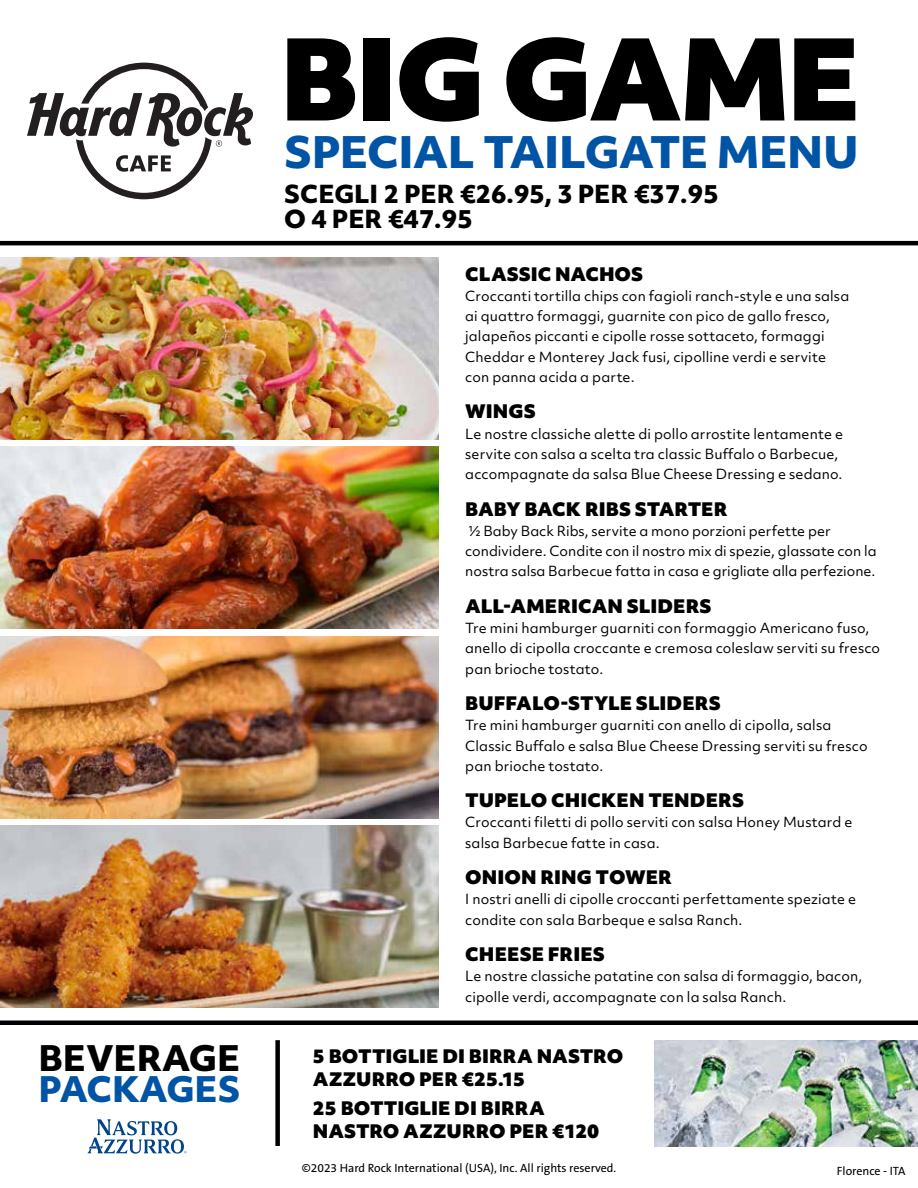
<style>
.page{position:relative;width:918px;height:1188px;background:#fff}
.page>*{position:absolute;margin:0;border:0;box-sizing:border-box;transform-origin:0 0}
.t1{font:900 108px "Objektiv Mk 2";letter-spacing:-.025em;color:#000}
.t2{font:800 42px "Objektiv Mk 2";letter-spacing:-.015em;color:#0054a6}
.t3{font:800 34.05px "Objektiv Mk 2";color:#000}
.t4{font:800 34.05px "Objektiv Mk 2";letter-spacing:-.025em;color:#0054a6}
.t5{font:800 24px/25.5px "Objektiv Mk 2";color:#000}
.t6{font:900 18px/22.5px "Objektiv Mk 2";color:#000}
.t7{font:13.5px/20.2px "Objektiv Mk 2";letter-spacing:.01em;color:#000}
.t8{font:12px "The Sans B5 Plain";color:#000}
</style>
<div class="page">
<img style="left:0;top:257px;width:439px;height:182px">
<img style="left:0;top:446px;width:439px;height:183px">
<img style="left:0;top:636px;width:439px;height:182px">
<img style="left:0;top:826px;width:439px;height:182px">
<hr style="left:0;top:1021px;width:918px;height:4px;background:#000">
<hr style="left:0;top:241px;width:918px;height:4px;background:#000">
<svg style="left:27px;top:63px;width:226px;height:136px"></svg>
<img style="left:654px;top:1041px;width:264px;height:105px">
<div style="left:275px;top:1040px;width:5px;height:106px;background:#000"></div>
<svg style="left:88px;top:1119px;width:98px;height:35px"></svg>
<h3 class="t3" style="left:38px;top:1033px;width:203px">BEVERAGE</h3>
<h3 class="t4" style="left:38px;top:1065px;width:204px">PACKAGES</h3>
<h1 class="t1" style="left:280px;top:1px;width:582px">BIG GAME</h1>
<h2 class="t2" style="left:284px;top:122px;width:576px">SPECIAL TAILGATE MENU</h2>
<h3 class="t5" style="left:284px;top:180px;width:436px">SCEGLI 2 PER €26.95, 3 PER €37.95<br>O 4 PER €47.95</h3>
<h3 class="t6" style="left:465px;top:262px;width:179px">CLASSIC NACHOS</h3>
<p class="t7" style="left:465px;top:286px;width:386px">Croccanti tortilla chips con fagioli ranch-style e una salsa ai quattro formaggi, guarnite con pico de gallo fresco, jalapeños piccanti e cipolle rosse sottaceto, formaggi Cheddar e Monterey Jack fusi, cipolline verdi e servite con panna acida a parte.</p>
<h3 class="t6" style="left:465px;top:400px;width:72px">WINGS</h3>
<p class="t7" style="left:465px;top:423px;width:379px">Le nostre classiche alette di pollo arrostite lentamente e servite con salsa a scelta tra classic Buffalo o Barbecue, accompagnate da salsa Blue Cheese Dressing e sedano.</p>
<h3 class="t6" style="left:465px;top:497px;width:264px">BABY BACK RIBS STARTER</h3>
<p class="t7" style="left:465px;top:521px;width:413px">½ Baby Back Ribs, servite a mono porzioni perfette per condividere. Condite con il nostro mix di spezie, glassate con la nostra salsa Barbecue fatta in casa e grigliate alla perfezione.</p>
<h3 class="t6" style="left:465px;top:594px;width:248px">ALL-AMERICAN SLIDERS</h3>
<p class="t7" style="left:465px;top:618px;width:416px">Tre mini hamburger guarniti con formaggio Americano fuso, anello di cipolla croccante e cremosa coleslaw serviti su fresco pan brioche tostato.</p>
<h3 class="t6" style="left:465px;top:691px;width:257px">BUFFALO-STYLE SLIDERS</h3>
<p class="t7" style="left:465px;top:715px;width:404px">Tre mini hamburger guarniti con anello di cipolla, salsa<br>Classic Buffalo e salsa Blue Cheese Dressing serviti su fresco pan brioche tostato.</p>
<h3 class="t6" style="left:465px;top:788px;width:280px">TUPELO CHICKEN TENDERS</h3>
<p class="t7" style="left:465px;top:812px;width:389px">Croccanti filetti di pollo serviti con salsa Honey Mustard e salsa Barbecue fatte in casa.</p>
<h3 class="t6" style="left:465px;top:865px;width:208px">ONION RING TOWER</h3>
<p class="t7" style="left:465px;top:889px;width:392px">I nostri anelli di cipolle croccanti perfettamente speziate e condite con sala Barbeque e salsa Ranch.</p>
<h3 class="t6" style="left:465px;top:942px;width:141px">CHEESE FRIES</h3>
<p class="t7" style="left:465px;top:966px;width:399px">Le nostre classiche patatine con salsa di formaggio, bacon, cipolle verdi, accompagnate con la salsa Ranch.</p>
<h3 class="t6" style="left:313px;top:1044px;width:312px">5 BOTTIGLIE DI BIRRA NASTRO<br>AZZURRO PER €25.15</h3>
<h3 class="t6" style="left:313px;top:1097px;width:288px">25 BOTTIGLIE DI BIRRA<br>NASTRO AZZURRO PER €120</h3>
<p class="t8" style="left:302px;top:1162px;width:316px">©2023 Hard Rock International (USA), Inc. All rights reserved.</p>
<p class="t8" style="left:837px;top:1165px;width:70px">Florence - ITA</p>
</div>
